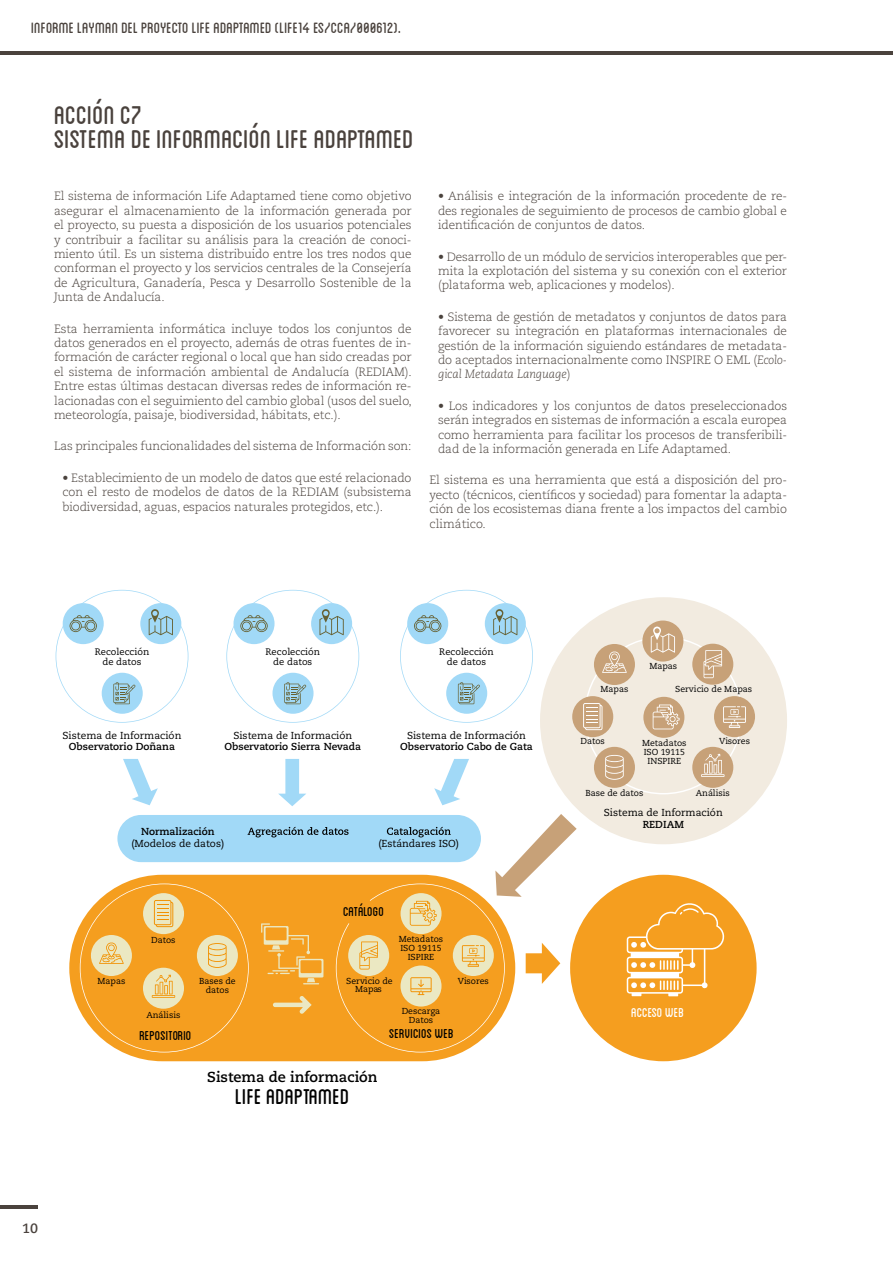
<style>
.page{position:relative;width:893px;height:1263px;background:#fff}
.page>*{position:absolute;margin:0;border:0;box-sizing:border-box;transform-origin:0 0}
.t1{font:36px "Blanch Caps";color:#4a423d}
.t2{font:30px "Blanch Caps";color:#000}
.t3{font:21px "Blanch Caps";color:#4a423d}
.t4{font:18.15px "Blanch Caps";color:#000}
.t5{font:18.15px "Blanch Caps";color:#fff}
.t6{font:700 14.4px "Caecilia LT Std";color:#000}
.t7{font:700 13.5px "Caecilia LT Std";color:#4a423d}
.t8{font:300 12px/14.4px "Caecilia LT Std";letter-spacing:-.01em;color:#4a423d;text-align:justify}
.t9{font:10.2px "Caecilia LT Std";color:#000}
.t10{font:700 10.2px "Caecilia LT Std";color:#000}
.t11{font:9.45px/9.4px "Caecilia LT Std";color:#000;text-align:center}
.t12{font:8.7px/8.7px "Caecilia LT Std";color:#000;text-align:center}
.s1{font-style:italic}
</style>
<div class="page">
<hr style="left:0;top:51px;width:893px;height:3px;background:#4a423d">
<hr style="left:0;top:1206px;width:37px;height:3px;background:#4a423d">
<div style="left:570px;top:875px;width:187px;height:186px;background:#f59e1f;border-radius:50%"></div>
<div style="left:540px;top:597px;width:247px;height:247px;background:#f2ebe0;border-radius:50%"></div>
<div style="left:69px;top:875px;width:446px;height:186px;background:#f59e1f;border-radius:93px"></div>
<svg style="left:278px;top:759px;width:28px;height:47px"></svg>
<svg style="left:434px;top:759px;width:35px;height:46px"></svg>
<svg style="left:123px;top:759px;width:35px;height:46px"></svg>
<svg style="left:56px;top:590px;width:132px;height:133px"></svg>
<svg style="left:627px;top:903px;width:98px;height:93px"></svg>
<div style="left:642px;top:620px;width:41px;height:41px;background:#c7a178;border-radius:50%"></div>
<svg style="left:80px;top:814px;width:497px;height:238px"></svg>
<div style="left:714px;top:696px;width:41px;height:41px;background:#c7a178;border-radius:50%"></div>
<div style="left:572px;top:696px;width:41px;height:41px;background:#c7a178;border-radius:50%"></div>
<svg style="left:583px;top:626px;width:163px;height:168px"></svg>
<svg style="left:226px;top:590px;width:133px;height:133px"></svg>
<svg style="left:400px;top:590px;width:133px;height:133px"></svg>
<h3 class="t3" style="left:31px;top:18px;width:371px">Informe Layman del proyecto Life Adaptamed (LIFE14 ES/CCA/000612).</h3>
<h1 class="t1" style="left:54px;top:98px;width:90px">ACCIÓN C7</h1>
<h1 class="t1" style="left:54px;top:122px;width:361px">SISTEMA DE INFORMACIÓN life adaptamed</h1>
<p class="t8" style="left:54px;top:189px;width:359px">El sistema de información Life Adaptamed tiene como objetivo asegurar el almacenamiento de la información generada por el proyecto, su puesta a disposición de los usuarios potenciales y contribuir a facilitar su análisis para la creación de conoci&shy;miento útil. Es un sistema distribuido entre los tres nodos que conforman el proyecto y los servicios centrales de la Consejería de Agricultura, Ganadería, Pesca y Desarrollo Sostenible de la Junta de Andalucía.</p>
<p class="t8" style="left:54px;top:322px;width:359px">Esta herramienta informática incluye todos los conjuntos de datos generados en el proyecto, además de otras fuentes de in&shy;formación de carácter regional o local que han sido creadas por el sistema de información ambiental de Andalucía (REDIAM).<br>Entre estas últimas destacan diversas redes de información re&shy;lacionadas con el seguimiento del cambio global (usos del suelo, meteorología, paisaje, biodiversidad, hábitats, etc.).</p>
<p class="t8" style="left:54px;top:439px;width:359px">Las principales funcionalidades del sistema de Información son:</p>
<p class="t8" style="left:63px;top:471px;width:351px">• Establecimiento de un modelo de datos que esté relacionado con el resto de modelos de datos de la REDIAM (subsistema biodiversidad, aguas, espacios naturales protegidos, etc.).</p>
<p class="t8" style="left:438px;top:189px;width:350px">• Análisis e integración de la información procedente de re&shy;des regionales de seguimiento de procesos de cambio global e identificación de conjuntos de datos.</p>
<p class="t8" style="left:438px;top:250px;width:351px">• Desarrollo de un módulo de servicios interoperables que per&shy;mita la explotación del sistema y su conexión con el exterior (plataforma web, aplicaciones y modelos).</p>
<p class="t8" style="left:438px;top:310px;width:351px">• Sistema de gestión de metadatos y conjuntos de datos para favorecer su integración en plataformas internacionales de gestión de la información siguiendo estándares de metadata&shy;do aceptados internacionalmente como INSPIRE O EML (<span class="s1">Ecolo&shy;gical Metadata Language</span>)</p>
<p class="t8" style="left:438px;top:399px;width:351px">• Los indicadores y los conjuntos de datos preseleccionados serán integrados en sistemas de información a escala europea como herramienta para facilitar los procesos de transferibili&shy;dad de la información generada en Life Adaptamed.</p>
<p class="t8" style="left:430px;top:473px;width:359px">El sistema es una herramienta que está a disposición del pro&shy;yecto (técnicos, científicos y sociedad) para fomentar la adapta&shy;ción de los ecosistemas diana frente a los impactos del cambio climático.</p>
<p class="t11" style="left:95px;top:647px;width:56px">Recolección de datos</p>
<p class="t9" style="left:63px;top:729px;width:120px">Sistema de Información</p>
<p class="t10" style="left:69px;top:740px;width:108px">Observatorio Doñana</p>
<p class="t11" style="left:266px;top:647px;width:56px">Recolección de datos</p>
<p class="t11" style="left:439px;top:647px;width:56px">Recolección de datos</p>
<p class="t9" style="left:233px;top:729px;width:120px">Sistema de Información</p>
<p class="t10" style="left:225px;top:740px;width:138px">Observatorio Sierra Nevada</p>
<p class="t9" style="left:407px;top:729px;width:120px">Sistema de Información</p>
<p class="t10" style="left:400px;top:740px;width:134px">Observatorio Cabo de Gata</p>
<p class="t10" style="left:141px;top:825px;width:75px">Normalización</p>
<p class="t9" style="left:131px;top:838px;width:94px">(Modelos de datos)</p>
<p class="t9" style="left:378px;top:838px;width:82px">(Estándares ISO)</p>
<p class="t12" style="left:98px;top:977px;width:29px">Mapas</p>
<p class="t12" style="left:151px;top:935px;width:26px">Datos</p>
<p class="t12" style="left:146px;top:1010px;width:36px">Análisis</p>
<h3 class="t4" style="left:139px;top:1027px;width:54px">Repositorio</h3>
<p class="t12" style="left:199px;top:977px;width:38px">Bases de datos</p>
<h3 class="t4" style="left:343px;top:903px;width:43px">Catálogo</h3>
<p class="t12" style="left:399px;top:935px;width:46px">Metadatos<br>ISO 19115<br>ISPIRE</p>
<p class="t12" style="left:346px;top:976px;width:48px">Servicio de</p>
<p class="t12" style="left:458px;top:976px;width:32px">Visores</p>
<p class="t12" style="left:355px;top:985px;width:28px">Mapas</p>
<p class="t12" style="left:402px;top:1007px;width:40px">Descarga<br>Datos</p>
<h3 class="t4" style="left:389px;top:1026px;width:66px">Servicios Web</h3>
<p class="t6" style="left:207px;top:1069px;width:172px">Sistema de información</p>
<h2 class="t2" style="left:235px;top:1083px;width:116px">Life Adaptamed</h2>
<p class="t7" style="left:22px;top:1220px;width:17px">10</p>
<p class="t12" style="left:600px;top:685px;width:29px">Mapas</p>
<p class="t12" style="left:649px;top:662px;width:29px">Mapas</p>
<p class="t12" style="left:675px;top:685px;width:78px">Servicio de Mapas</p>
<p class="t12" style="left:580px;top:736px;width:26px">Datos</p>
<p class="t12" style="left:719px;top:736px;width:32px">Visores</p>
<p class="t12" style="left:642px;top:738px;width:46px;line-height:9.4px">Metadatos<br>ISO 19115<br>INSPIRE</p>
<p class="t12" style="left:585px;top:789px;width:60px">Base de datos</p>
<p class="t12" style="left:696px;top:789px;width:36px">Análisis</p>
<p class="t9" style="left:604px;top:806px;width:120px">Sistema de Información</p>
<p class="t10" style="left:643px;top:819px;width:43px">REDIAM</p>
<h3 class="t5" style="left:631px;top:1004px;width:55px">Acceso Web</h3>
</div>
